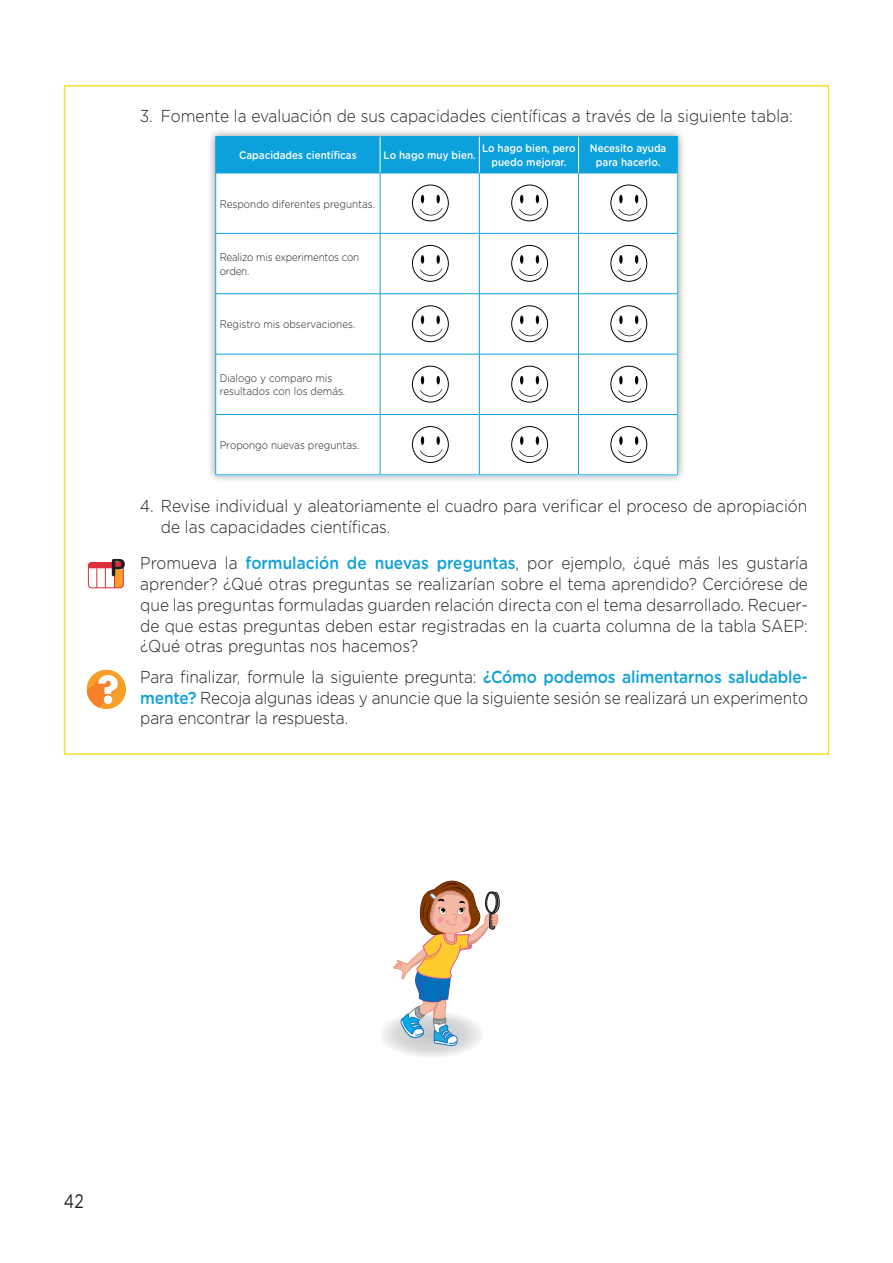
<style>
.page{position:relative;width:893px;height:1263px;background:#fff}
.page>*{position:absolute;margin:0;border:0;box-sizing:border-box;transform-origin:0 0}
.t1{font:19.5px "Gotham Rounded";color:#231f20;scale:.8 1}
.t2{font:300 17.25px/20.7px "Gotham Rounded";color:#231f20;text-align:justify;scale:.9 1}
.t3{font:300 10.95px/13.2px "Gotham Rounded";color:#231f20;scale:.9 1}
.t4{font:500 10.95px/13.2px "Gotham Rounded";color:#fff;text-align:center;scale:.9 1}
.t5{font:300 10.95px/13.2px "Gotham Rounded";letter-spacing:-.02em;color:#231f20;scale:.9 1}
.s1{font-weight:500;color:#0ca0dc}
</style>
<div class="page">
<svg style="left:382px;top:880px;width:117px;height:177px"></svg>
<div style="left:207px;top:128px;width:479px;height:356px;background:#231f20;opacity:.5"></div>
<div style="left:216px;top:137px;width:461px;height:35px;background:#0ca0dc"></div>
<svg style="left:216px;top:173px;width:461px;height:301px"></svg>
<hr style="left:216px;top:172px;width:164px;height:1px;background:#0ca0dc">
<hr style="left:380px;top:172px;width:99px;height:1px;background:#0ca0dc">
<hr style="left:380px;top:173px;width:1px;height:60px;background:#0ca0dc">
<hr style="left:479px;top:172px;width:100px;height:1px;background:#0ca0dc">
<hr style="left:479px;top:173px;width:1px;height:60px;background:#0ca0dc">
<hr style="left:579px;top:172px;width:98px;height:1px;background:#0ca0dc">
<hr style="left:578px;top:173px;width:1px;height:60px;background:#0ca0dc">
<hr style="left:380px;top:234px;width:1px;height:59px;background:#0ca0dc">
<hr style="left:479px;top:234px;width:1px;height:59px;background:#0ca0dc">
<hr style="left:578px;top:234px;width:1px;height:59px;background:#0ca0dc">
<hr style="left:380px;top:294px;width:1px;height:60px;background:#0ca0dc">
<hr style="left:479px;top:294px;width:1px;height:60px;background:#0ca0dc">
<hr style="left:578px;top:294px;width:1px;height:60px;background:#0ca0dc">
<hr style="left:380px;top:354px;width:1px;height:60px;background:#0ca0dc">
<hr style="left:479px;top:354px;width:1px;height:60px;background:#0ca0dc">
<hr style="left:578px;top:354px;width:1px;height:60px;background:#0ca0dc">
<hr style="left:216px;top:414px;width:164px;height:1px;background:#0ca0dc">
<hr style="left:380px;top:415px;width:1px;height:59px;background:#0ca0dc">
<hr style="left:380px;top:414px;width:99px;height:1px;background:#0ca0dc">
<hr style="left:216px;top:233px;width:164px;height:1px;background:#0ca0dc">
<hr style="left:380px;top:233px;width:99px;height:1px;background:#0ca0dc">
<hr style="left:479px;top:233px;width:100px;height:1px;background:#0ca0dc">
<hr style="left:579px;top:233px;width:98px;height:1px;background:#0ca0dc">
<hr style="left:216px;top:293px;width:164px;height:1px;background:#0ca0dc">
<hr style="left:380px;top:293px;width:99px;height:1px;background:#0ca0dc">
<hr style="left:479px;top:293px;width:100px;height:1px;background:#0ca0dc">
<hr style="left:579px;top:293px;width:98px;height:1px;background:#0ca0dc">
<hr style="left:216px;top:354px;width:164px;height:1px;background:#0ca0dc">
<hr style="left:380px;top:354px;width:99px;height:1px;background:#0ca0dc">
<hr style="left:479px;top:354px;width:100px;height:1px;background:#0ca0dc">
<hr style="left:579px;top:354px;width:98px;height:1px;background:#0ca0dc">
<hr style="left:479px;top:415px;width:1px;height:59px;background:#0ca0dc">
<hr style="left:479px;top:414px;width:100px;height:1px;background:#0ca0dc">
<hr style="left:578px;top:415px;width:1px;height:59px;background:#0ca0dc">
<hr style="left:579px;top:414px;width:98px;height:1px;background:#0ca0dc">
<hr style="left:380px;top:136px;width:1px;height:36px;background:#fff">
<hr style="left:479px;top:136px;width:1px;height:36px;background:#fff">
<hr style="left:578px;top:136px;width:1px;height:36px;background:#fff">
<hr style="left:215px;top:136px;width:165px;height:1px;background:#0ca0dc">
<hr style="left:215px;top:136px;width:1px;height:37px;background:#0ca0dc">
<hr style="left:380px;top:136px;width:99px;height:1px;background:#0ca0dc">
<hr style="left:479px;top:136px;width:100px;height:1px;background:#0ca0dc">
<hr style="left:579px;top:136px;width:99px;height:1px;background:#0ca0dc">
<hr style="left:677px;top:136px;width:1px;height:37px;background:#0ca0dc">
<hr style="left:215px;top:173px;width:1px;height:60px;background:#0ca0dc">
<hr style="left:677px;top:173px;width:1px;height:60px;background:#0ca0dc">
<hr style="left:215px;top:233px;width:1px;height:61px;background:#0ca0dc">
<hr style="left:677px;top:233px;width:1px;height:61px;background:#0ca0dc">
<hr style="left:215px;top:294px;width:1px;height:60px;background:#0ca0dc">
<hr style="left:677px;top:294px;width:1px;height:60px;background:#0ca0dc">
<hr style="left:215px;top:354px;width:1px;height:60px;background:#0ca0dc">
<hr style="left:677px;top:354px;width:1px;height:60px;background:#0ca0dc">
<hr style="left:215px;top:414px;width:1px;height:60px;background:#0ca0dc">
<hr style="left:677px;top:414px;width:1px;height:60px;background:#0ca0dc">
<hr style="left:215px;top:474px;width:165px;height:1px;background:#0ca0dc">
<hr style="left:380px;top:474px;width:99px;height:1px;background:#0ca0dc">
<hr style="left:479px;top:474px;width:100px;height:1px;background:#0ca0dc">
<hr style="left:579px;top:474px;width:99px;height:1px;background:#0ca0dc">
<div style="left:412px;top:185px;width:36px;height:36px;background:#fff;border-radius:50%"></div>
<div style="left:412px;top:185px;width:37px;height:36px;border:1px solid #040503;border-radius:50%"></div>
<svg style="left:420px;top:195px;width:22px;height:20px"></svg>
<div style="left:512px;top:185px;width:36px;height:36px;background:#fff;border-radius:50%"></div>
<div style="left:511px;top:185px;width:37px;height:36px;border:1px solid #040503;border-radius:50%"></div>
<svg style="left:519px;top:195px;width:23px;height:20px"></svg>
<div style="left:611px;top:185px;width:36px;height:36px;background:#fff;border-radius:50%"></div>
<div style="left:611px;top:185px;width:36px;height:36px;border:1px solid #040503;border-radius:50%"></div>
<svg style="left:618px;top:195px;width:23px;height:20px"></svg>
<div style="left:412px;top:245px;width:36px;height:36px;background:#fff;border-radius:50%"></div>
<div style="left:412px;top:245px;width:37px;height:37px;border:1px solid #040503;border-radius:50%"></div>
<svg style="left:420px;top:255px;width:22px;height:21px"></svg>
<div style="left:512px;top:245px;width:36px;height:36px;background:#fff;border-radius:50%"></div>
<div style="left:511px;top:245px;width:37px;height:37px;border:1px solid #040503;border-radius:50%"></div>
<svg style="left:519px;top:255px;width:23px;height:21px"></svg>
<div style="left:611px;top:245px;width:36px;height:36px;background:#fff;border-radius:50%"></div>
<div style="left:611px;top:245px;width:36px;height:37px;border:1px solid #040503;border-radius:50%"></div>
<svg style="left:618px;top:255px;width:23px;height:21px"></svg>
<div style="left:412px;top:306px;width:36px;height:36px;background:#fff;border-radius:50%"></div>
<div style="left:412px;top:305px;width:37px;height:37px;border:1px solid #040503;border-radius:50%"></div>
<svg style="left:420px;top:315px;width:22px;height:21px"></svg>
<div style="left:512px;top:306px;width:36px;height:36px;background:#fff;border-radius:50%"></div>
<div style="left:511px;top:305px;width:37px;height:37px;border:1px solid #040503;border-radius:50%"></div>
<svg style="left:519px;top:315px;width:23px;height:21px"></svg>
<div style="left:611px;top:306px;width:36px;height:36px;background:#fff;border-radius:50%"></div>
<div style="left:611px;top:305px;width:36px;height:37px;border:1px solid #040503;border-radius:50%"></div>
<svg style="left:618px;top:315px;width:23px;height:21px"></svg>
<div style="left:412px;top:366px;width:36px;height:36px;background:#fff;border-radius:50%"></div>
<div style="left:412px;top:366px;width:37px;height:36px;border:1px solid #040503;border-radius:50%"></div>
<svg style="left:420px;top:376px;width:22px;height:21px"></svg>
<div style="left:512px;top:366px;width:36px;height:36px;background:#fff;border-radius:50%"></div>
<div style="left:511px;top:366px;width:37px;height:36px;border:1px solid #040503;border-radius:50%"></div>
<svg style="left:519px;top:376px;width:23px;height:21px"></svg>
<div style="left:611px;top:366px;width:36px;height:36px;background:#fff;border-radius:50%"></div>
<div style="left:611px;top:366px;width:36px;height:36px;border:1px solid #040503;border-radius:50%"></div>
<svg style="left:618px;top:376px;width:23px;height:21px"></svg>
<div style="left:412px;top:427px;width:36px;height:35px;background:#fff;border-radius:50%"></div>
<div style="left:412px;top:426px;width:37px;height:37px;border:1px solid #040503;border-radius:50%"></div>
<svg style="left:420px;top:436px;width:22px;height:21px"></svg>
<div style="left:512px;top:427px;width:36px;height:35px;background:#fff;border-radius:50%"></div>
<div style="left:511px;top:426px;width:37px;height:37px;border:1px solid #040503;border-radius:50%"></div>
<svg style="left:519px;top:436px;width:23px;height:21px"></svg>
<div style="left:611px;top:427px;width:36px;height:35px;background:#fff;border-radius:50%"></div>
<div style="left:611px;top:426px;width:36px;height:37px;border:1px solid #040503;border-radius:50%"></div>
<svg style="left:618px;top:436px;width:23px;height:21px"></svg>
<div style="left:87px;top:561px;width:38px;height:28px;border:3px solid #fff;border-radius:3px"></div>
<svg style="left:88px;top:559px;width:37px;height:29px"></svg>
<div style="left:87px;top:670px;width:39px;height:39px;background:#f89f29;border-radius:50%"></div>
<svg style="left:87px;top:675px;width:31px;height:34px"></svg>
<p class="t2" style="left:140px;top:104px;width:727px">3. Fomente la evaluación de sus capacidades científicas a través de la siguiente tabla:</p>
<p class="t4" style="left:239px;top:148px;width:132px">Capacidades científicas</p>
<p class="t4" style="left:384px;top:148px;width:104px">Lo hago muy bien.</p>
<p class="t4" style="left:482px;top:141px;width:105px">Lo hago bien, pero puedo mejorar.</p>
<p class="t4" style="left:590px;top:141px;width:87px">Necesito ayuda para hacerlo.</p>
<p class="t3" style="left:220px;top:197px;width:174px">Respondo diferentes preguntas.</p>
<p class="t5" style="left:220px;top:250px;width:157px">Realizo mis experimentos con orden.</p>
<p class="t3" style="left:220px;top:317px;width:152px">Registro mis observaciones.</p>
<p class="t3" style="left:220px;top:371px;width:141px">Dialogo y comparo mis resultados con los demás.</p>
<p class="t3" style="left:220px;top:438px;width:157px">Propongo nuevas preguntas.</p>
<p class="t2" style="left:161px;top:495px;width:720px;text-indent:-21px">4. Revise individual y aleatoriamente el cuadro para verificar el proceso de apropiación de las capacidades científicas.</p>
<p class="t2" style="left:140px;top:552px;width:743px">Promueva la <span class="s1">formulación de nuevas preguntas</span>, por ejemplo, ¿qué más les gustaría aprender? ¿Qué otras preguntas se realizarían sobre el tema aprendido? Cerciórese de que las preguntas formuladas guarden relación directa con el tema desarrollado. Recuer&shy;de que estas preguntas deben estar registradas en la cuarta columna de la tabla SAEP: ¿Qué otras preguntas nos hacemos?</p>
<p class="t2" style="left:140px;top:666px;width:743px">Para finalizar, formule la siguiente pregunta: <span class="s1">¿Cómo podemos alimentarnos saludable&shy;mente?</span> Recoja algunas ideas y anuncie que la siguiente sesión se realizará un experimento para encontrar la respuesta.</p>
<p class="t1" style="left:64px;top:1188px;width:26px">42</p>
</div>
